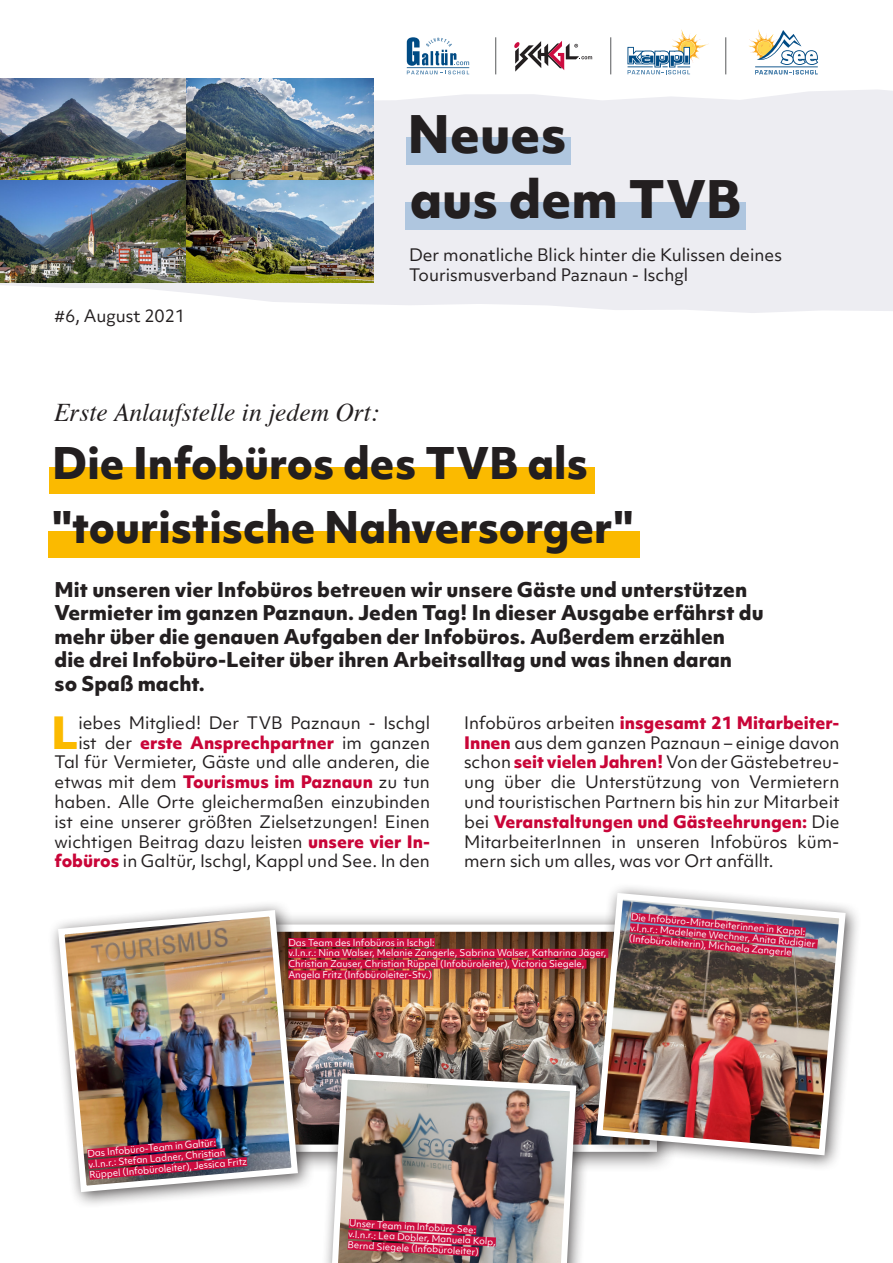
<style>
.page{position:relative;width:893px;height:1263px;background:#fff}
.page>*{position:absolute;margin:0;border:0;box-sizing:border-box;transform-origin:0 0}
.t1{font:800 49.5px "Objektiv Mk 1";color:#231f20}
.Neues_Fließtext_Init{font:800 42.6px "Objektiv Mk 1";color:#fbba00}
.t2{font:800 41.85px "Objektiv Mk 1";color:#231f20}
.t3{font:italic 25.5px "Times";color:#231f20}
.t4{font:800 19.5px/23.4px "Objektiv Mk 1";color:#231f20}
.Neues_Fließtext_Init-2{font:16.5px/19.8px "Objektiv Mk 1";color:#231f20;text-align:right}
.t5{font:16.5px/19.8px "Objektiv Mk 3";color:#231f20}
.Bildunterschrift_unt{font:9px/10.8px "Objektiv Mk 1";color:#fff}
.s1{font-weight:800;color:#c90538}
</style>
<div class="page">
<svg style="left:0;top:78px;width:893px;height:207px;background:#edeef2"></svg>
<svg style="left:10px;top:285px;width:883px;height:28px;fill:#ededf2"></svg>
<img style="left:0;top:79px;width:373px;height:204px">
<div style="left:406px;top:202px;width:340px;height:28px;background:#afc6df"></div>
<div style="left:406px;top:137px;width:164px;height:27px;background:#afc6df"></div>
<svg style="left:627px;top:29px;width:82px;height:45px"></svg>
<svg style="left:749px;top:29px;width:69px;height:45px"></svg>
<hr style="left:755px;top:66px;width:63px;height:1px;background:#004b84">
<svg style="left:407px;top:37px;width:62px;height:37px"></svg>
<hr style="left:495px;top:37px;width:1px;height:37px;background:#57585a">
<hr style="left:610px;top:37px;width:1px;height:37px;background:#57585a">
<hr style="left:725px;top:37px;width:1px;height:37px;background:#57585a">
<svg style="left:514px;top:41px;width:78px;height:31px"></svg>
<div style="left:246px;top:911px;width:432px;height:262px;background:#231f20;opacity:.75"></div>
<img style="left:315px;top:932px;width:271px;height:212px">
<div style="left:259px;top:924px;width:398px;height:228px;border:7px solid #fff"></div>
<div style="left:49px;top:467px;width:546px;height:27px;background:#fbba00"></div>
<div style="left:49px;top:531px;width:591px;height:27px;background:#fbba00"></div>
<div style="left:48px;top:900px;width:267px;height:309px;background:#231f20;opacity:.75"></div>
<img style="left:55px;top:907px;width:246px;height:288px">
<img style="left:78px;top:1133px;width:179px;height:52px">
<div style="left:288px;top:938px;width:147px;height:9px;background:#cd0d40"></div>
<div style="left:288px;top:949px;width:320px;height:9px;background:#cd0d40"></div>
<div style="left:288px;top:960px;width:298px;height:9px;background:#cd0d40"></div>
<div style="left:288px;top:970px;width:144px;height:9px;background:#cd0d40"></div>
<div style="left:586px;top:883px;width:276px;height:288px;background:#231f20;opacity:.75"></div>
<img style="left:593px;top:890px;width:256px;height:268px">
<img style="left:619px;top:907px;width:208px;height:55px">
<div style="left:321px;top:1062px;width:272px;height:201px;background:#231f20;opacity:.75"></div>
<svg style="left:329px;top:1070px;width:250px;height:193px;background:#968c8a"></svg>
<img style="left:335px;top:1076px;width:238px;height:187px">
<p class="t1" style="left:407px;top:99px;width:161px">Neues</p>
<p class="t1" style="left:410px;top:164px;width:334px">aus dem TVB</p>
<p class="t5" style="left:54px;top:305px;width:133px">#6, August 2021</p>
<p class="t3" style="left:54px;top:390px;width:327px">Erste Anlaufstelle in jedem Ort:</p>
<p class="t5" style="left:409px;top:245px;width:375px">Der monatliche Blick hinter die Kulissen deines<br>Tourismusverband Paznaun - Ischgl</p>
<p class="t2" style="left:52px;top:433px;width:537px">Die Infobüros des TVB als</p>
<p class="t2" style="left:52px;top:497px;width:583px">"touristische Nahversorger"</p>
<p class="t4" style="left:55px;top:577px;width:711px">Mit unseren vier Infobüros betreuen wir unsere Gäste und unterstützen Vermieter im ganzen Paznaun. Jeden Tag! In dieser Ausgabe erfährst du mehr über die genauen Aufgaben der Infobüros. Außerdem erzählen<br>die drei Infobüro-Leiter über ihren Arbeitsalltag und was ihnen daran<br>so Spaß macht.</p>
<p class="Neues_Fließtext_Init-2" style="left:55px;top:713px;width:377px">iebes Mitglied! Der TVB Paznaun - Ischgl<br>ist der <span class="s1">erste Ansprechpartner</span> im ganzen Tal für Vermieter, Gäste und alle anderen, die etwas mit dem <span class="s1">Tourismus im Paznaun</span> zu tun haben. Alle Orte gleichermaßen einzubinden ist eine unserer größten Zielsetzungen! Einen wichtigen Beitrag dazu leisten <span class="s1">unsere vier In&shy;fobüros</span> in Galtür, Ischgl, Kappl und See. In den</p>
<p class="Neues_Fließtext_Init-2" style="left:464px;top:713px;width:377px;text-align:justify">Infobüros arbeiten <span class="s1">insgesamt 21 Mitarbeiter-Innen</span> aus dem ganzen Paznaun – einige davon schon <span class="s1">seit vielen Jahren!</span> Von der Gästebetreu&shy;ung über die Unterstützung von Vermietern und touristischen Partnern bis hin zur Mitarbeit bei <span class="s1">Veranstaltungen und Gästeehrungen:</span> Die MitarbeiterInnen in unseren Infobüros küm&shy;mern sich um alles, was vor Ort anfällt.</p>
<p class="Neues_Fließtext_Init" style="left:51px;top:702px;width:29px">L</p>
<p class="Bildunterschrift_unt" style="left:288px;top:937px;width:319px">Das Team des Infobüros in Ischgl:<br>v.l.n.r.: Nina Walser, Melanie Zangerle, Sabrina Walser, Katharina Jäger, Christian Zauser, Christian Rüppel (Infobüroleiter), Victoria Siegele, Angela Fritz (Infobüroleiter-Stv.)</p>
<p class="Bildunterschrift_unt" style="left:631px;top:911px;width:188px;rotate:5deg">Die Infobüro-Mitarbeiterinnen in Kappl: v.l.n.r.: Madeleine Wechner, Anita Rudigier (Infobüroleiterin), Michaela Zangerle</p>
<p class="Bildunterschrift_unt" style="left:87px;top:1148px;width:160px;rotate:-5deg">Das Infobüro-Team in Galtür: v.l.n.r.: Stefan Ladner, Christian<br>Rüppel (Infobüroleiter), Jessica Fritz</p>
<p class="Bildunterschrift_unt" style="left:349px;top:1217px;width:149px;rotate:3deg">Unser Team im Infobüro See: v.l.n.r.: Lea Dobler, Manuela Kolp,<br>Bernd Siegele (Infobüroleiter)</p>
</div>
